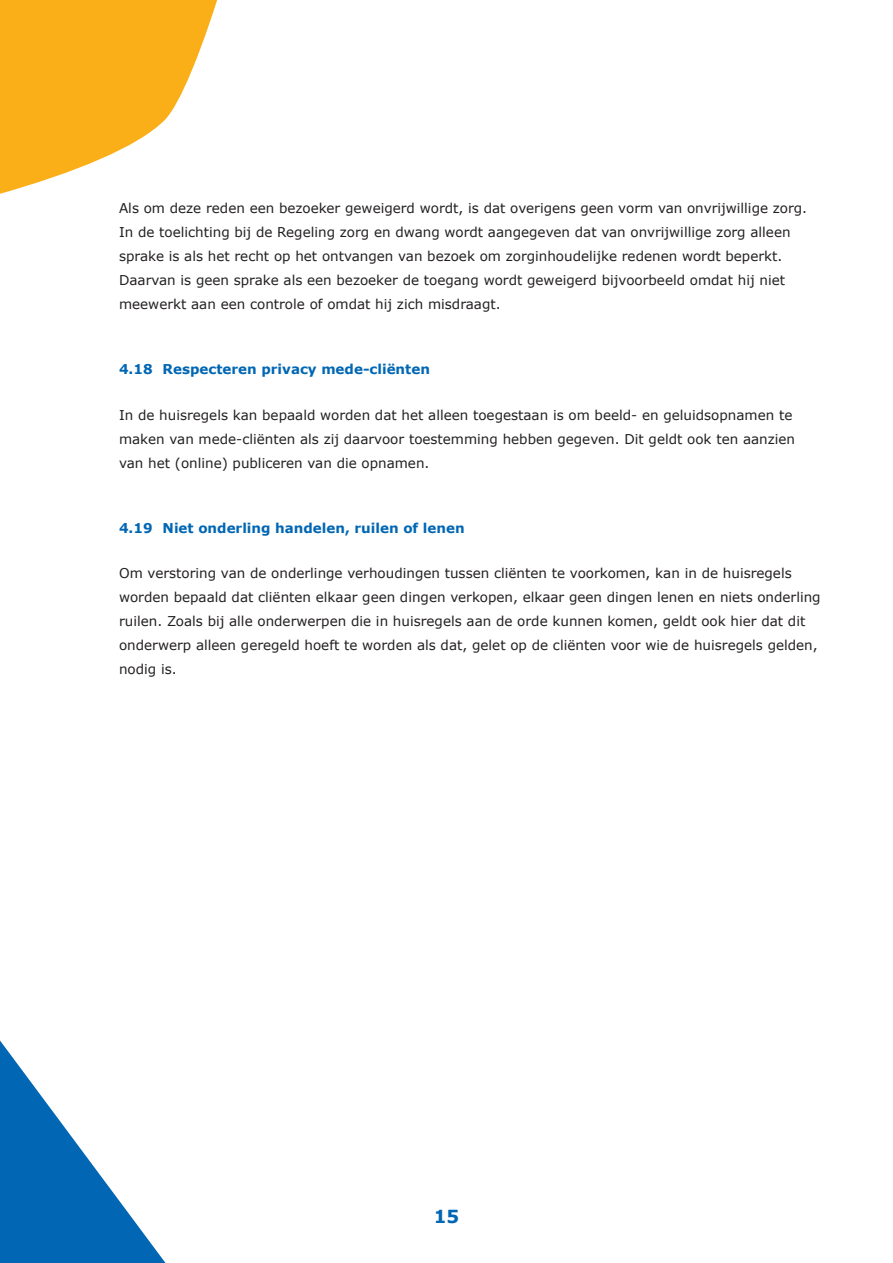
<style>
.page{position:relative;width:893px;height:1263px;background:#fff}
.page>*{position:absolute;margin:0;border:0;box-sizing:border-box;transform-origin:0 0}
.t1{font:700 18px "Verdana";color:#0166b3}
.Broodtekst{font:13.5px/24px "Verdana";color:#231f20}
.t2{font:700 13.5px "Verdana";color:#0166b3}
</style>
<div class="page">
<svg style="left:0;top:1040px;width:166px;height:223px"></svg>
<svg style="left:0;top:0;width:217px;height:194px;fill:#faaf18"></svg>
<p class="Broodtekst" style="left:119px;top:197px;width:690px">Als om deze reden een bezoeker geweigerd wordt, is dat overigens geen vorm van onvrijwillige zorg.<br>In de toelichting bij de Regeling zorg en dwang wordt aangegeven dat van onvrijwillige zorg alleen sprake is als het recht op het ontvangen van bezoek om zorginhoudelijke redenen wordt beperkt.<br>Daarvan is geen sprake als een bezoeker de toegang wordt geweigerd bijvoorbeeld omdat hij niet meewerkt aan een controle of omdat hij zich misdraagt.</p>
<p class="t2" style="left:119px;top:361px;width:312px">4.18 Respecteren privacy mede-cliënten</p>
<p class="Broodtekst" style="left:119px;top:403px;width:678px">In de huisregels kan bepaald worden dat het alleen toegestaan is om beeld- en geluidsopnamen te maken van mede-cliënten als zij daarvoor toestemming hebben gegeven. Dit geldt ook ten aanzien van het (online) publiceren van die opnamen.</p>
<p class="t2" style="left:119px;top:519px;width:347px">4.19 Niet onderling handelen, ruilen of lenen</p>
<p class="Broodtekst" style="left:119px;top:561px;width:703px">Om verstoring van de onderlinge verhoudingen tussen cliënten te voorkomen, kan in de huisregels worden bepaald dat cliënten elkaar geen dingen verkopen, elkaar geen dingen lenen en niets onderling ruilen. Zoals bij alle onderwerpen die in huisregels aan de orde kunnen komen, geldt ook hier dat dit onderwerp alleen geregeld hoeft te worden als dat, gelet op de cliënten voor wie de huisregels gelden, nodig is.</p>
<h1 class="t1" style="left:434px;top:1204px;width:27px">15</h1>
</div>
